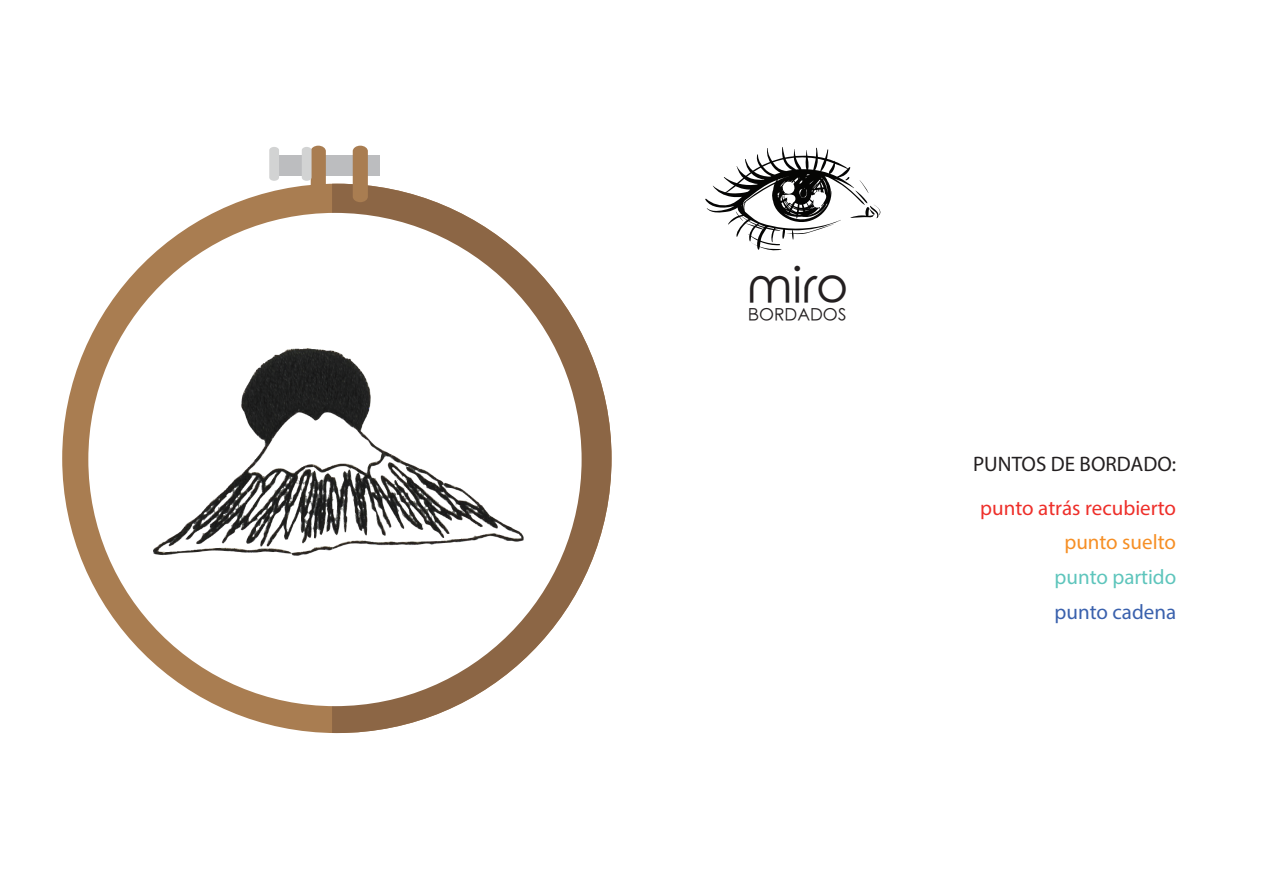
<style>
.page{position:relative;width:1263px;height:893px;background:#fff}
.page>*{position:absolute;margin:0;border:0;box-sizing:border-box;transform-origin:0 0}
.t1{font:48.9px "Rounded Elegance";color:#231f20}
.t2{font:21px "Myriad Pro";color:#ee2f2a}
.t3{font:21px "Myriad Pro";color:#231f20}
.t4{font:21px "Myriad Pro";letter-spacing:-.005em;color:#5ec5bc}
.t5{font:21px "Myriad Pro";color:#f68f25}
.t6{font:21px "Myriad Pro";color:#3a61ad}
.t7{font:17.1px "Rounded Elegance";color:#231f20}
</style>
<div class="page">
<div style="left:62px;top:184px;width:549px;height:549px;background:#a97d51;border-radius:50%"></div>
<svg style="left:332px;top:184px;width:279px;height:549px"></svg>
<div style="left:276px;top:155px;width:103px;height:20px;background:#bcbdbf"></div>
<svg style="left:302px;top:146px;width:24px;height:40px"></svg>
<svg style="left:269px;top:147px;width:10px;height:34px"></svg>
<svg style="left:353px;top:146px;width:15px;height:56px"></svg>
<div style="left:88px;top:213px;width:494px;height:493px;background:#fff;border-radius:50%"></div>
<img style="left:153px;top:348px;width:371px;height:207px">
<svg style="left:705px;top:147px;width:176px;height:104px"></svg>
<h1 class="t1" style="left:746px;top:257px;width:104px">miro</h1>
<p class="t7" style="left:748px;top:304px;width:100px">BORDADOS</p>
<p class="t3" style="left:973px;top:451px;width:205px">PUNTOS DE BORDADO:</p>
<p class="t2" style="left:980px;top:495px;width:197px">punto atrás recubierto</p>
<p class="t5" style="left:1064px;top:529px;width:113px">punto suelto</p>
<p class="t4" style="left:1055px;top:564px;width:123px">punto partido</p>
<p class="t6" style="left:1054px;top:599px;width:123px">punto cadena</p>
</div>
